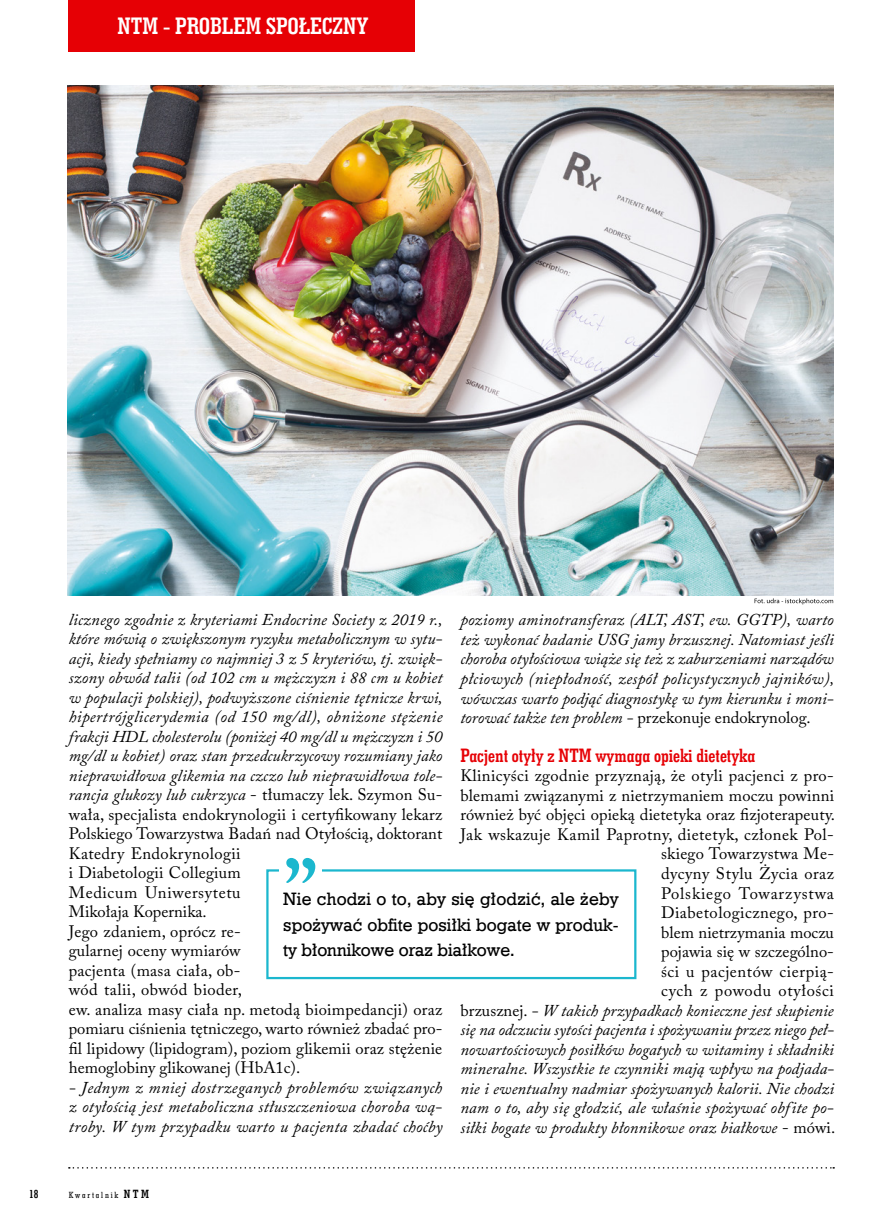
<style>
.page{position:relative;width:885px;height:1225px;background:#fff}
.page>*{position:absolute;margin:0;border:0;box-sizing:border-box;transform-origin:0 0}
.t1{font:24px "Geo Slab 703 Bd Cn EU Normal";color:#fff}
.t2{font:19.5px "Geo Slab 703 Bd Cn EU Normal";color:#e60005}
.t3{font:18px/25.5px "Geo Slab 712 Md EU Normal";color:#000;text-align:justify}
.t4{font:italic 16.5px/19.5px "Adobe Caslon Pro";letter-spacing:.01em;color:#000;text-align:justify}
.t5{font:16.5px/19.5px "Adobe Caslon Pro";letter-spacing:.02em;color:#000;text-align:right}
.t6{font:12px "Geo Slab 703 Bd Cn EU Normal";color:#000}
.t7{font:9px "Geo Slab 703 Md Cn EU Normal";letter-spacing:.2em;color:#000}
.s1{font-style:normal}
.s2{font-style:italic}
.s3{font-family:"Geo Slab 703 Bd Cn EU Normal";font-size:12px}
</style>
<div class="page">
<div style="left:68px;top:0;width:347px;height:51px;background:#e60005"></div>
<svg style="left:69px;top:1167px;width:765px;height:1px"></svg>
<img style="left:67px;top:85px;width:766px;height:510px">
<div style="left:266px;top:869px;width:370px;height:110px;border:2px solid #1bb7ce"></div>
<div style="left:279px;top:857px;width:42px;height:26px;background:#fff"></div>
<svg style="left:286px;top:858px;width:29px;height:25px"></svg>
<svg style="left:754px;top:598px;width:79px;height:6px"></svg>
<h1 class="t1" style="left:117px;top:11px;width:252px">NTM - PROBLEM SPOŁECZNY</h1>
<p class="t4" style="left:69px;top:609px;width:375px;text-align:left">licznego zgodnie z kryteriami Endocrine Society z 2019 r., które mówią o zwiększonym ryzyku metabolicznym w sytu&shy;acji, kiedy spełniamy co najmniej 3 z 5 kryteriów, tj. zwięk&shy;szony obwód talii (od 102 cm u mężczyzn i 88 cm u kobiet w populacji polskiej), podwyższone ciśnienie tętnicze krwi, hipertrójglicerydemia (od 150 mg/dl), obniżone stężenie frakcji HDL cholesterolu (poniżej 40 mg/dl u mężczyzn i 50 mg/dl u kobiet) oraz stan przedcukrzycowy rozumiany jako nieprawidłowa glikemia na czczo lub nieprawidłowa tole&shy;rancja glukozy lub cukrzyca <span class="s1">- tłumaczy lek. Szymon Su&shy;wała, specjalista endokrynologii i certyfikowany lekarz Polskiego Towarzystwa Badań nad Otyłością, doktorant Katedry Endokrynologii<br>i Diabetologii Collegium<br>Medicum Uniwersytetu<br>Mikołaja Kopernika.<br>Jego zdaniem, oprócz re-<br>gularnej oceny wymiarów<br>pacjenta (masa ciała, ob-<br>wód talii, obwód bioder,<br>ew. analiza masy ciała np. metodą bioimpedancji) oraz pomiaru ciśnienia tętniczego, warto również zbadać pro&shy;fil lipidowy (lipidogram), poziom glikemii oraz stężenie hemoglobiny glikowanej (HbA1c).</span></p>
<p class="t4" style="left:69px;top:1077px;width:375px">- Jednym z mniej dostrzeganych problemów związanych z otyłością jest metaboliczna stłuszczeniowa choroba wą&shy;troby. W tym przypadku warto u pacjenta zbadać choćby</p>
<p class="t4" style="left:460px;top:610px;width:375px">poziomy aminotransferaz (ALT, AST, ew. GGTP), warto też wykonać badanie USG jamy brzusznej. Natomiast jeśli choroba otyłościowa wiąże się też z zaburzeniami narządów płciowych (niepłodność, zespół policystycznych jajników), wówczas warto podjąć diagnostykę w tym kierunku i moni&shy;torować także ten problem - <span class="s1">przekonuje endokrynolog.</span></p>
<p class="t2" style="left:460px;top:743px;width:296px">Pacjent otyły z NTM wymaga opieki dietetyka</p>
<p class="t5" style="left:460px;top:766px;width:376px">Klinicyści zgodnie przyznają, że otyli pacjenci z pro&shy;blemami związanymi z nietrzymaniem moczu powinni również być objęci opieką dietetyka oraz fizjoterapeuty.<br>Jak wskazuje Kamil Paprotny, dietetyk, członek Pol&shy;skiego Towarzystwa Me-<br>dycyny Stylu Życia oraz<br>Polskiego Towarzystwa<br>Diabetologicznego, pro-<br>blem nietrzymania moczu<br>pojawia się w szczególno-<br>ści u pacjentów cierpią-<br>cych z powodu otyłości<br>brzusznej. <span class="s2">- W takich przypadkach konieczne jest skupienie się na odczuciu sytości pacjenta i spożywaniu przez niego peł&shy;nowartościowych posiłków bogatych w witaminy i składniki mineralne. Wszystkie te czynniki mają wpływ na podjada&shy;nie i ewentualny nadmiar spożywanych kalorii. Nie chodzi nam o to, aby się głodzić, ale właśnie spożywać obfite po&shy;siłki bogate w produkty błonnikowe oraz białkowe</span> - mówi.</p>
<p class="t3" style="left:283px;top:886px;width:337px">Nie chodzi o to, aby się głodzić, ale żeby spożywać obfite posiłki bogate w produk&shy;ty błonnikowe oraz białkowe.</p>
<p class="t6" style="left:29px;top:1186px;width:11px">18</p>
<p class="t7" style="left:69px;top:1189px;width:82px">Kwartalnik <span class="s3">NTM</span></p>
</div>
